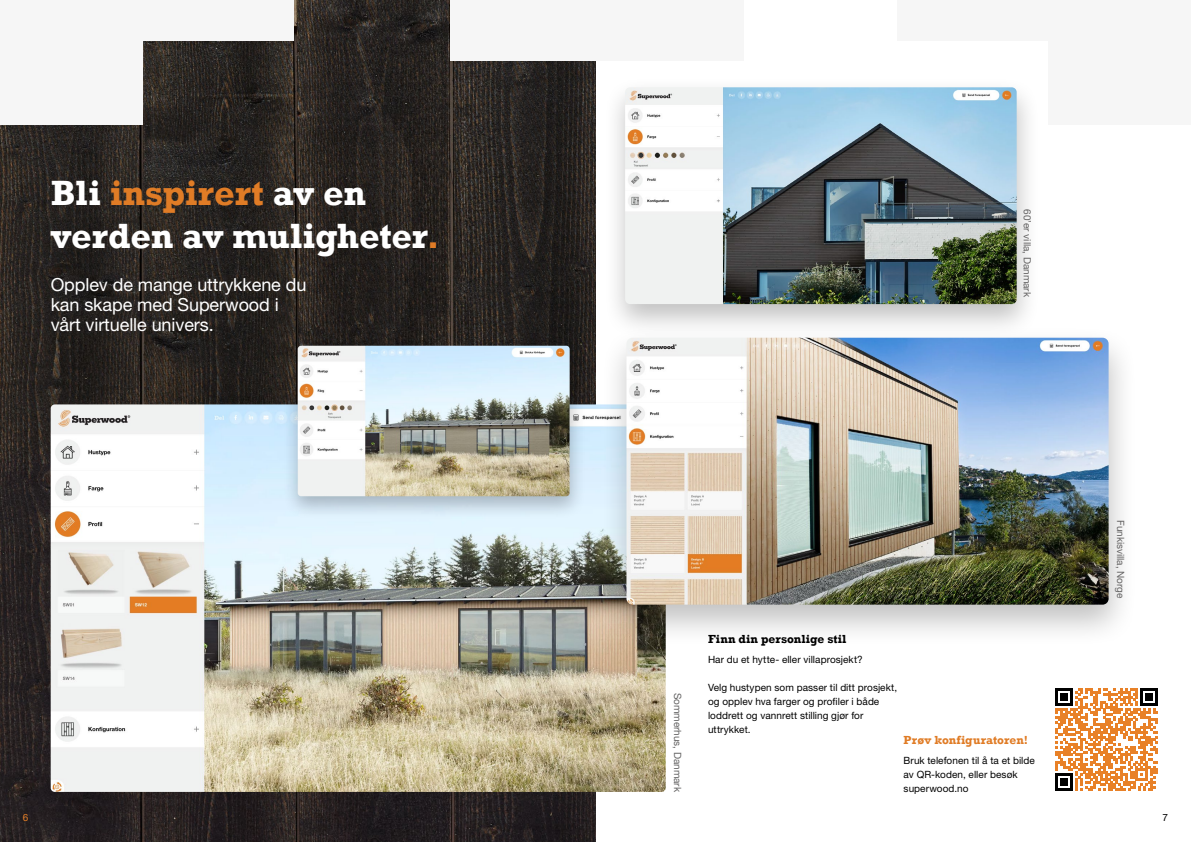
<style>
.page{position:relative;width:1191px;height:842px;background:#fff}
.page>*{position:absolute;margin:0;border:0;box-sizing:border-box;transform-origin:0 0}
.t1{font:700 36px/43.2px "Rockwell";letter-spacing:-.005em;color:#fff}
.t2{font:18px/20px "Helvetica Neue LT Std";letter-spacing:-.005em;color:#fff}
.t3{font:700 12px "Rockwell";letter-spacing:.01em;color:#000}
.t4{font:700 12px "Rockwell";letter-spacing:.01em;color:#e07c26}
.t5{font:10px/14px "Helvetica Neue LT Std";letter-spacing:.005em;color:#000}
.t6{font:10px "Helvetica Neue LT Std";letter-spacing:-.005em;color:#646363}
.t7{font:10px "Helvetica Neue LT Std";color:#e07c26}
.s1{color:#e07c26}
</style>
<div class="page">
<img style="left:0;top:0;width:595px;height:842px">
<img style="left:51px;top:404px;width:614px;height:388px">
<div style="left:600px;top:325px;width:538px;height:323px;background:#000;opacity:.25"></div>
<img style="left:626px;top:338px;width:482px;height:267px">
<div style="left:283px;top:338px;width:303px;height:183px;background:#000;opacity:.25"></div>
<img style="left:298px;top:346px;width:271px;height:150px">
<div style="left:603px;top:76px;width:437px;height:263px;background:#000;opacity:.25"></div>
<img style="left:625px;top:87px;width:391px;height:217px">
<svg style="left:1055px;top:689px;width:103px;height:102px"></svg>
<div style="left:0;top:0;width:143px;height:125px;background:#f6f6f6"></div>
<div style="left:1048px;top:0;width:143px;height:125px;background:#f6f6f6"></div>
<div style="left:137px;top:0;width:157px;height:41px;background:#f6f6f6"></div>
<div style="left:897px;top:0;width:157px;height:41px;background:#f6f6f6"></div>
<div style="left:450px;top:0;width:294px;height:60px;background:#f6f6f6"></div>
<h1 class="t1" style="left:51px;top:172px;width:390px">Bli <span class="s1">inspirert</span> av en verden av muligheter<span class="s1">.</span></h1>
<h2 class="t2" style="left:51px;top:274px;width:257px">Opplev de mange uttrykkene du kan skape med Superwood i vårt virtuelle univers.</h2>
<p class="t6" style="left:1033px;top:209px;width:89px;rotate:90deg">60’er villa, Danmark</p>
<p class="t6" style="left:684px;top:693px;width:101px;rotate:90deg">Sommerhus, Danmark</p>
<p class="t3" style="left:708px;top:632px;width:140px">Finn din personlige stil</p>
<p class="t5" style="left:708px;top:652px;width:156px">Har du et hytte- eller villaprosjekt?</p>
<p class="t5" style="left:708px;top:680px;width:191px">Velg hustypen som passer til ditt prosjekt, og opplev hva farger og profiler i både loddrett og vannrett stilling gjør for uttrykket.</p>
<p class="t4" style="left:903px;top:733px;width:126px">Prøv konfiguratoren!</p>
<p class="t5" style="left:903px;top:753px;width:133px">Bruk telefonen til å ta et bilde av QR-koden, eller besøk superwood.no</p>
<p class="t6" style="left:1126px;top:520px;width:80px;rotate:90deg">Funkisvilla, Norge</p>
<p class="t7" style="left:23px;top:811px;width:7px">6</p>
<p class="t5" style="left:1162px;top:810px;width:7px">7</p>
</div>
